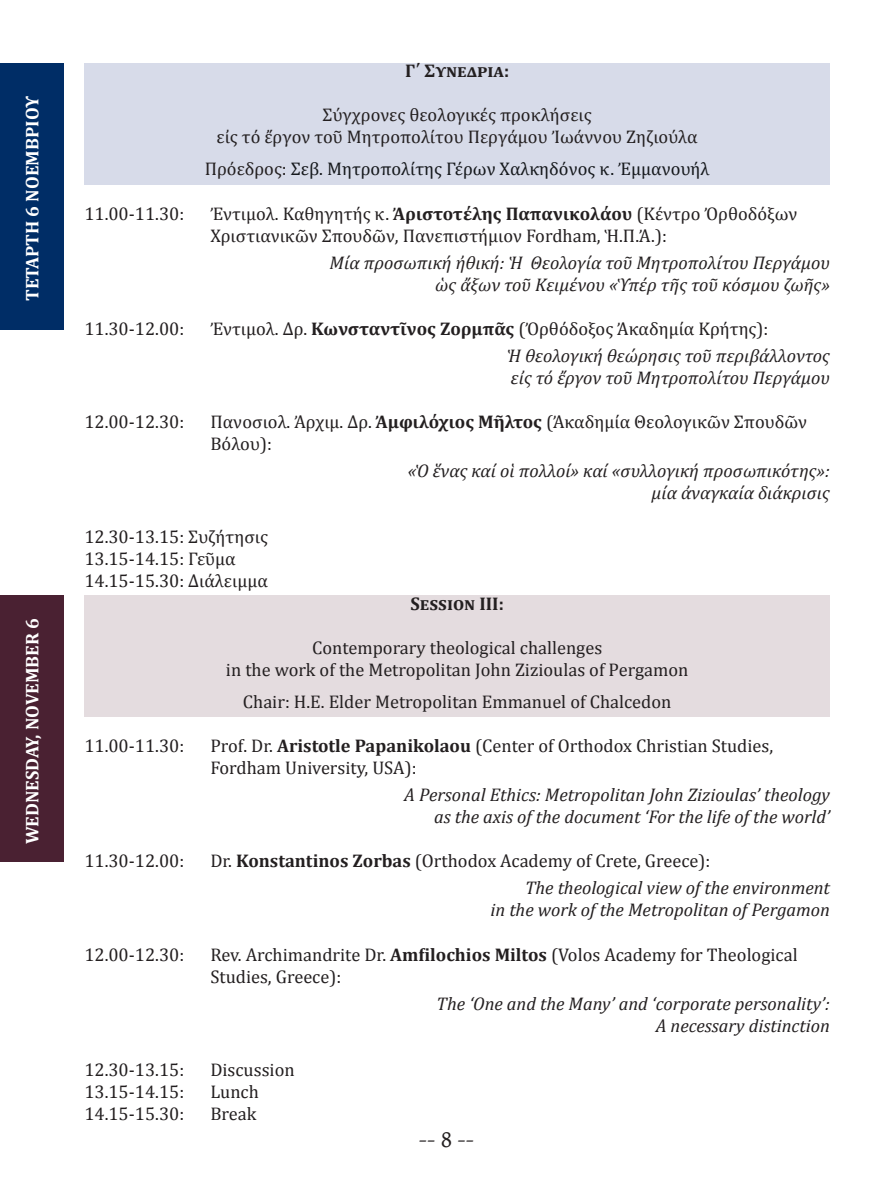
<style>
.page{position:relative;width:893px;height:1191px;background:#fff}
.page>*{position:absolute;margin:0;border:0;box-sizing:border-box;transform-origin:0 0}
.t1{font:24.5px "Gentium";color:#231f20}
.t2{font:18.38px/22.1px "Cambria";color:#231f20}
.t3{font:italic 18.38px/22.1px "Cambria";color:#231f20;text-align:right}
.t4{font:18.38px "Cambria";color:#15181c}
.t5{font:700 18.38px "Cambria";color:#fff}
.t6{font:700 18.38px "Cambria";color:#231f20}
.s1{color:#231f20}
.s2{font-weight:700}
.s3{font-style:italic}
</style>
<div class="page">
<div style="left:84px;top:595px;width:746px;height:122px;background:#e4dcdf"></div>
<div style="left:84px;top:63px;width:746px;height:122px;background:#d7dbe9"></div>
<div style="left:0;top:63px;width:63px;height:266px;background:#002d66"></div>
<div style="left:0;top:595px;width:63px;height:266px;background:#4a2132"></div>
<p class="t5" style="left:19px;top:301px;width:206px;rotate:-90deg">ΤETAΡΤΗ 6 ΝΟΕΜΒΡΊΟΥ</p>
<p class="t5" style="left:19px;top:844px;width:228px;rotate:-90deg">WEDNESDAY, NOVEMBER 6</p>
<p class="t6" style="left:405px;top:58px;width:106px">Γ΄ Συνεδρία:</p>
<p class="t2" style="left:217px;top:104px;width:483px;text-align:center">Σύγχρονες θεολογικές προκλήσεις<br>εἰς τό ἔργον τοῦ Μητροπολίτου Περγάμου Ἰωάννου Ζηζιούλα</p>
<p class="t4" style="left:205px;top:158px;width:506px"><span class="s1">Πρόεδρος:</span> Σεβ. Μητροπολίτης Γέρων Χαλκηδόνος κ. Ἐμμανουήλ</p>
<p class="t2" style="left:84px;top:202px;width:101px">11.00-11.30:</p>
<p class="t2" style="left:210px;top:202px;width:588px">Ἐντιμολ. Καθηγητής κ. <span class="s2">Ἀριστοτέλης Παπανικολάου</span> (Κέντρο Ὀρθοδόξων<br>Χριστιανικῶν Σπουδῶν, Πανεπιστήμιον Fordham, Ἡ.Π.Ἀ.):</p>
<p class="t3" style="left:330px;top:250px;width:502px">Μία προσωπική ἠθική: Ἡ Θεολογία τοῦ Μητροπολίτου Περγάμου ὡς ἄξων τοῦ Κειμένου «Ὑπέρ τῆς τοῦ κόσμου ζωῆς»</p>
<p class="t2" style="left:84px;top:317px;width:101px">11.30-12.00:</p>
<p class="t2" style="left:507px;top:315px;width:325px;line-height:26.9px;text-indent:-297px">Ἐντιμολ. Δρ. <span class="s2">Κωνσταντῖνος Ζορμπᾶς</span> (Ὀρθόδοξος Ἀκαδημία Κρήτης):<br><span class="s3">Ἡ θεολογική θεώρησις τοῦ περιβάλλοντος</span></p>
<p class="t3" style="left:511px;top:366px;width:321px">εἰς τό ἔργον τοῦ Μητροπολίτου Περγάμου</p>
<p class="t2" style="left:84px;top:411px;width:101px">12.00-12.30:</p>
<p class="t2" style="left:210px;top:411px;width:598px">Πανοσιολ. Ἀρχιμ. Δρ. <span class="s2">Ἀμφιλόχιος Μῆλτος</span> (Ἀκαδημία Θεολογικῶν Σπουδῶν<br>Βόλου):</p>
<p class="t3" style="left:408px;top:459px;width:424px">«Ὁ ἕνας καί οἱ πολλοί» καί «συλλογική προσωπικότης»: μία ἀναγκαία διάκρισις</p>
<p class="t2" style="left:84px;top:526px;width:185px">12.30-13.15: Συζήτησις<br>13.15-14.15: Γεῦμα<br>14.15-15.30: Διάλειμμα</p>
<p class="t6" style="left:410px;top:590px;width:95px">Session III:</p>
<p class="t2" style="left:226px;top:636px;width:464px;text-align:center">Contemporary theological challenges<br>in the work of the Metropolitan John Zizioulas of Pergamon</p>
<p class="t2" style="left:243px;top:690px;width:430px">Chair: H.E. Elder Metropolitan Emmanuel of Chalcedon</p>
<p class="t2" style="left:84px;top:734px;width:101px">11.00-11.30:</p>
<p class="t2" style="left:210px;top:734px;width:564px">Prof. Dr. <span class="s2">Aristotle Papanikolaou</span> (Center of Orthodox Christian Studies,<br>Fordham University, USA):</p>
<p class="t3" style="left:404px;top:783px;width:427px">A Personal Ethics: Metropolitan John Zizioulas’ theology as the axis of the document ‘For the life of the world’</p>
<p class="t2" style="left:84px;top:850px;width:101px">11.30-12.00:</p>
<p class="t2" style="left:525px;top:847px;width:306px;line-height:26.9px;text-indent:-315px">Dr. <span class="s2">Konstantinos Zorbas</span> (Orthodox Academy of Crete, Greece):<br><span class="s3">The theological view of the environment</span></p>
<p class="t3" style="left:491px;top:898px;width:341px">in the work of the Metropolitan of Pergamon</p>
<p class="t2" style="left:84px;top:943px;width:101px">12.00-12.30:</p>
<p class="t2" style="left:210px;top:943px;width:589px">Rev. Archimandrite Dr. <span class="s2">Amfilochios Miltos</span> (Volos Academy for Theological<br>Studies, Greece):</p>
<p class="t3" style="left:437px;top:991px;width:395px">The ‘One and the Many’ and ‘corporate personality’:<br>A necessary distinction</p>
<p class="t2" style="left:84px;top:1058px;width:101px">12.30-13.15:</p>
<p class="t2" style="left:210px;top:1058px;width:86px">Discussion</p>
<p class="t2" style="left:84px;top:1080px;width:101px">13.15-14.15:</p>
<p class="t2" style="left:210px;top:1080px;width:50px">Lunch</p>
<p class="t2" style="left:84px;top:1102px;width:101px">14.15-15.30:</p>
<p class="t2" style="left:210px;top:1102px;width:48px">Break</p>
<h1 class="t1" style="left:419px;top:1120px;width:57px">-- 8 --</h1>
</div>
